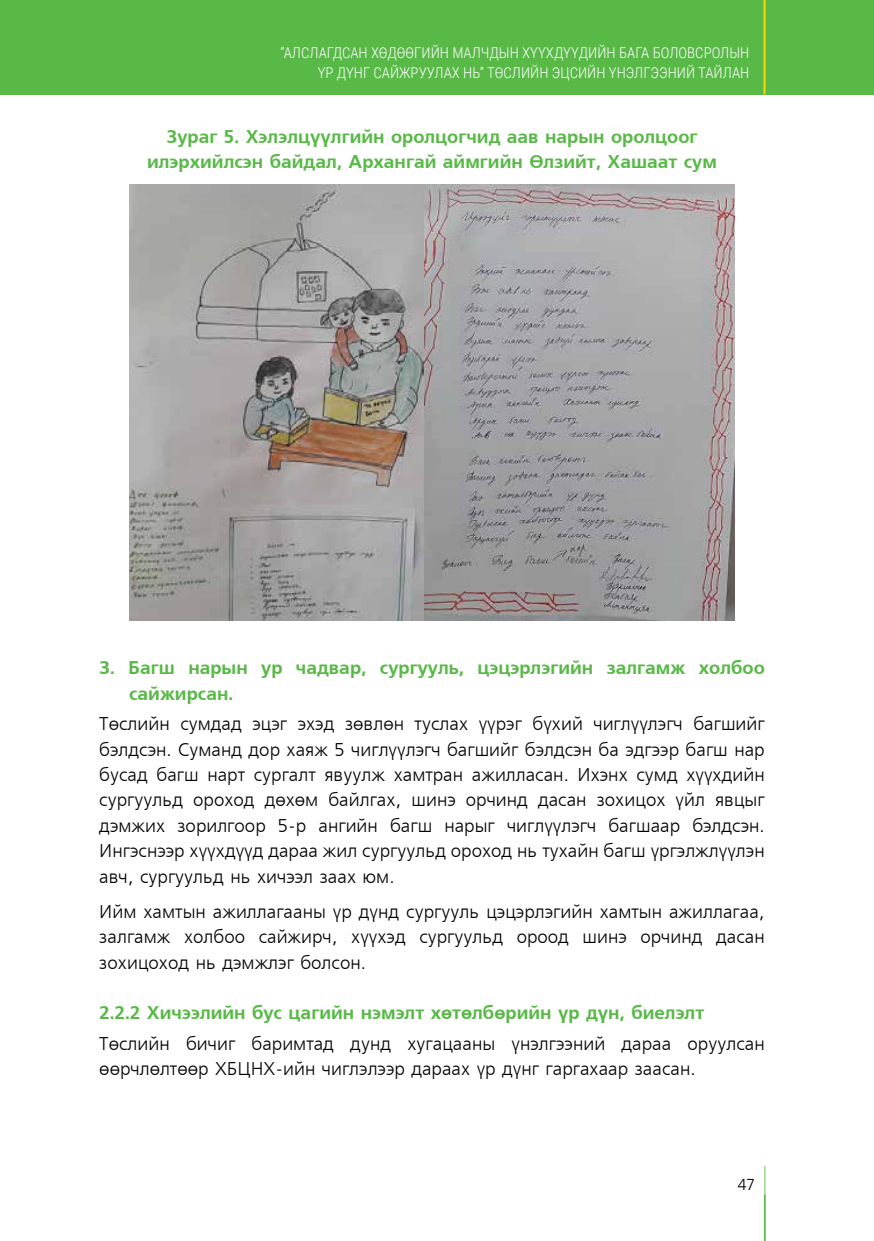
<style>
.page{position:relative;width:874px;height:1241px;background:#fff}
.page>*{position:absolute;margin:0;border:0;box-sizing:border-box;transform-origin:0 0}
.t1{font:18.38px/25.4px "MAK Freeset";color:#000;text-align:justify}
.t2{font:700 18.38px/25.4px "MAK Freeset";color:#58b947;text-align:center}
.t3{font:15.75px "MAK Freeset";color:#000}
.t4{font:300 14.88px/19.2px "Roboto Condensed";color:#fff;text-align:right}
</style>
<div class="page">
<div style="left:0;top:0;width:873px;height:94px;background:#58b947"></div>
<hr style="left:763px;top:0;width:2px;height:94px;background:#ffd400">
<hr style="left:763px;top:1194px;width:2px;height:46px;background:#58b947">
<hr style="left:763px;top:1165px;width:2px;height:29px;background:#add79c">
<img style="left:130px;top:184px;width:603px;height:436px">
<p class="t4" style="left:280px;top:43px;width:470px">“АЛСЛАГДСАН ХӨДӨӨГИЙН МАЛЧДЫН ХҮҮХДҮҮДИЙН БАГА БОЛОВСРОЛЫН<br>ҮР ДҮНГ САЙЖРУУЛАХ НЬ” ТӨСЛИЙН ЭЦСИЙН ҮНЭЛГЭЭНИЙ ТАЙЛАН</p>
<p class="t2" style="left:147px;top:125px;width:571px">Зураг 5. Хэлэлцүүлгийн оролцогчид аав нарын оролцоог илэрхийлсэн байдал, Архангай аймгийн Өлзийт, Хашаат сум</p>
<p class="t2" style="left:129px;top:656px;width:637px;text-align:left;text-indent:-30px">З. Багш нарын ур чадвар, сургууль, цэцэрлэгийн залгамж холбоо сайжирсан.</p>
<p class="t1" style="left:99px;top:712px;width:666px">Төслийн сумдад эцэг эхэд зөвлөн туслах үүрэг бүхий чиглүүлэгч багшийг бэлдсэн. Суманд дор хаяж 5 чиглүүлэгч багшийг бэлдсэн ба эдгээр багш нар бусад багш нарт сургалт явуулж хамтран ажилласан. Ихэнх сумд хүүхдийн сургуульд ороход дөхөм байлгах, шинэ орчинд дасан зохицох үйл явцыг дэмжих зорилгоор 5-р ангийн багш нарыг чиглүүлэгч багшаар бэлдсэн.<br>Ингэснээр хүүхдүүд дараа жил сургуульд ороход нь тухайн багш үргэлжлүүлэн авч, сургуульд нь хичээл заах юм.</p>
<p class="t1" style="left:99px;top:899px;width:666px">Ийм хамтын ажиллагааны үр дүнд сургууль цэцэрлэгийн хамтын ажиллагаа, залгамж холбоо сайжирч, хүүхэд сургуульд ороод шинэ орчинд дасан зохицоход нь дэмжлэг болсон.</p>
<p class="t2" style="left:99px;top:1000px;width:606px">2.2.2 Хичээлийн бус цагийн нэмэлт хөтөлбөрийн үр дүн, биелэлт</p>
<p class="t1" style="left:99px;top:1031px;width:666px">Төслийн бичиг баримтад дунд хугацааны үнэлгээний дараа оруулсан өөрчлөлтөөр ХБЦНХ-ийн чиглэлээр дараах үр дүнг гаргахаар заасан.</p>
<p class="t3" style="left:737px;top:1175px;width:18px">47</p>
</div>
